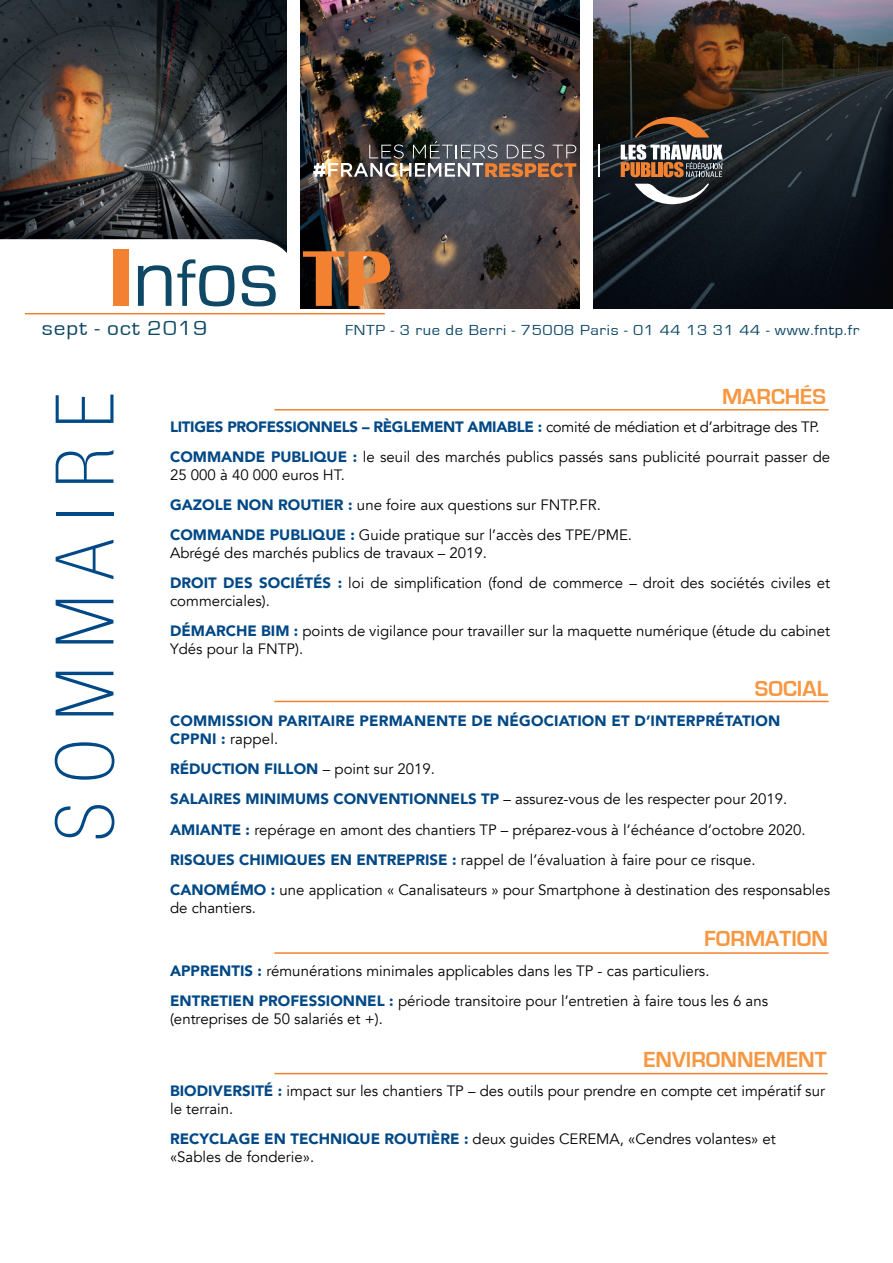
<style>
.page{position:relative;width:893px;height:1263px;background:#fff}
.page>*{position:absolute;margin:0;border:0;box-sizing:border-box;transform-origin:0 0}
.t1{font:85.5px "Eurostile";color:#0e4865}
.t2{font:100 condensed 81px "Helvetica Neue";color:#004886}
.t3{font:700 22.5px "Eurostile";color:#f79741}
.t4{font:21px "Eurostile";letter-spacing:.04em;color:#0e4865;scale:1.11 1}
.t5{font:15px/30px "Avenir";color:#000001}
.t6{font:900 15px/18px "Avenir";letter-spacing:.01em;color:#004886}
.t7{font:15px "Eurostile";letter-spacing:.04em;color:#0e4865;scale:1.11 1}
.s1{font-family:"Britannic";font-weight:700;font-size:84.3px;color:#f28231}
.s2{font-size:69px}
.s3{font-family:"Britannic";font-weight:700;font-size:81.9px;color:#f28231}
.s4{font-weight:900;color:#004886}
.s5{font-weight:400;color:#000001}
</style>
<div class="page">
<img style="left:0;top:0;width:287px;height:239px">
<img style="left:593px;top:0;width:300px;height:308px">
<img style="left:301px;top:0;width:279px;height:308px">
<svg style="left:0;top:239px;width:300px;height:76px"></svg>
<hr style="left:25px;top:313px;width:360px;height:1px;background:#f28231">
<svg style="left:621px;top:144px;width:102px;height:33px"></svg>
<svg style="left:635px;top:117px;width:74px;height:20px"></svg>
<svg style="left:635px;top:184px;width:74px;height:20px"></svg>
<img style="left:313px;top:141px;width:263px;height:36px">
<hr style="left:598px;top:145px;width:1px;height:32px;background:#fff">
<hr style="left:274px;top:409px;width:555px;height:1px;background:#f28231">
<hr style="left:274px;top:701px;width:555px;height:1px;background:#f28231">
<hr style="left:274px;top:952px;width:555px;height:2px;background:#f28231">
<hr style="left:274px;top:1073px;width:554px;height:1px;background:#f28231">
<h1 class="t1" style="left:109px;top:232px;width:283px"><span class="s1">I</span>n<span class="s2">f</span>os <span class="s3">TP</span></h1>
<h3 class="t4" style="left:42px;top:317px;width:151px">sept - oct 2019</h3>
<p class="t7" style="left:345px;top:322px;width:465px">FNTP - 3 rue de Berri - 75008 Paris - 01 44 13 31 44 - www.fntp.fr</p>
<h2 class="t2" style="left:40px;top:841px;width:449px;rotate:-90deg">S O M M A I R E</h2>
<h3 class="t3" style="left:722px;top:384px;width:105px">MARCHÉS</h3>
<p class="t5" style="left:170px;top:412px;width:662px"><span class="s4">LITIGES PROFESSIONNELS – RÈGLEMENT AMIABLE :</span> comité de médiation et d’arbitrage des TP.<br><span class="s4">COMMANDE PUBLIQUE :</span> le seuil des marchés publics passés sans publicité pourrait passer de</p>
<p class="t5" style="left:170px;top:460px;width:463px">25 000 à 40 000 euros HT.<br><span class="s4">GAZOLE NON ROUTIER :</span> une foire aux questions sur FNTP.FR.<br><span class="s4">COMMANDE PUBLIQUE :</span> Guide pratique sur l’accès des TPE/PME.</p>
<p class="t5" style="left:170px;top:538px;width:662px">Abrégé des marchés publics de travaux – 2019.<br><span class="s4">DROIT DES SOCIÉTÉS :</span> loi de simplification (fond de commerce – droit des sociétés civiles et</p>
<p class="t5" style="left:170px;top:586px;width:662px">commerciales).<br><span class="s4">DÉMARCHE BIM :</span> points de vigilance pour travailler sur la maquette numérique (étude du cabinet</p>
<p class="t5" style="left:170px;top:634px;width:135px">Ydés pour la FNTP).</p>
<h3 class="t3" style="left:755px;top:676px;width:75px">SOCIAL</h3>
<p class="t6" style="left:170px;top:711px;width:612px">COMMISSION PARITAIRE PERMANENTE DE NÉGOCIATION ET D’INTERPRÉTATION<br>CPPNI : <span class="s5">rappel.</span></p>
<p class="t5" style="left:170px;top:754px;width:662px"><span class="s4">RÉDUCTION FILLON</span> – point sur 2019.<br><span class="s4">SALAIRES MINIMUMS CONVENTIONNELS TP</span> – assurez-vous de les respecter pour 2019.<br><span class="s4">AMIANTE :</span> repérage en amont des chantiers TP – préparez-vous à l’échéance d’octobre 2020.<br><span class="s4">RISQUES CHIMIQUES EN ENTREPRISE :</span> rappel de l’évaluation à faire pour ce risque.<br><span class="s4">CANOMÉMO :</span> une application « Canalisateurs » pour Smartphone à destination des responsables</p>
<p class="t5" style="left:170px;top:893px;width:87px">de chantiers.</p>
<h3 class="t3" style="left:704px;top:927px;width:125px">FORMATION</h3>
<p class="t5" style="left:170px;top:956px;width:599px"><span class="s4">APPRENTIS :</span> rémunérations minimales applicables dans les TP - cas particuliers.<br><span class="s4">ENTRETIEN PROFESSIONNEL :</span> période transitoire pour l’entretien à faire tous les 6 ans</p>
<p class="t5" style="left:170px;top:1004px;width:214px">(entreprises de 50 salariés et +).</p>
<h3 class="t3" style="left:643px;top:1047px;width:185px">ENVIRONNEMENT</h3>
<p class="t5" style="left:170px;top:1082px;width:656px;line-height:18px"><span class="s4">BIODIVERSITÉ :</span> impact sur les chantiers TP – des outils pour prendre en compte cet impératif sur le terrain.</p>
<p class="t5" style="left:170px;top:1130px;width:607px;line-height:18px"><span class="s4">RECYCLAGE EN TECHNIQUE ROUTIÈRE :</span> deux guides CEREMA, «Cendres volantes» et «Sables de fonderie».</p>
</div>
